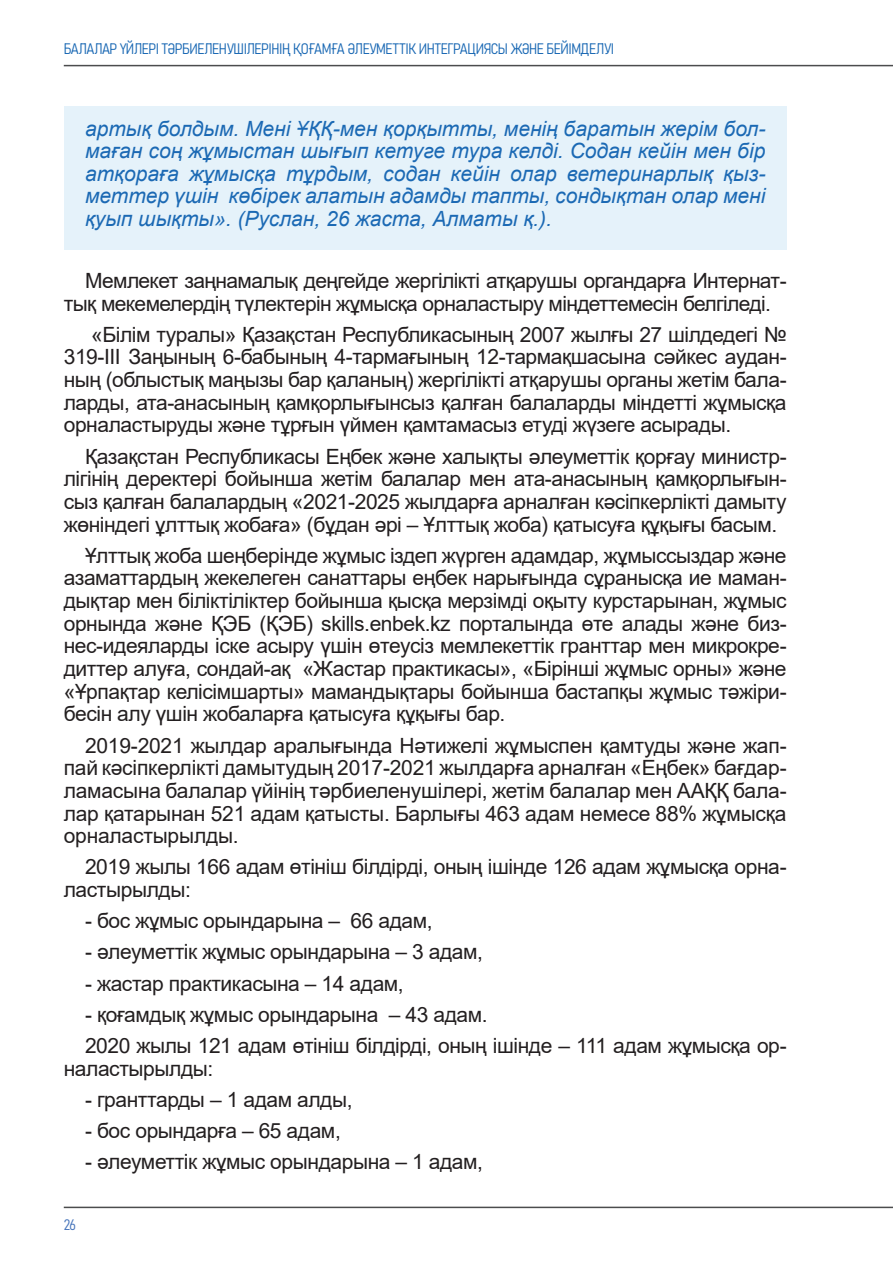
<style>
.page{position:relative;width:893px;height:1263px;background:#fff}
.page>*{position:absolute;margin:0;border:0;box-sizing:border-box;transform-origin:0 0}
.t1{font:21px/22.6px "Arial";letter-spacing:-.02em;color:#231f20;text-align:justify}
.t2{font:italic 21px/22.5px "Arial";color:#1b69b4;text-align:justify}
.t3{font:15px "Bahnschrift";letter-spacing:-.03em;color:#1b69b4}
.t4{font:15px "Bahnschrift";color:#4a77bc}
</style>
<div class="page">
<hr style="left:64px;top:65px;width:829px;height:1px;background:#4b4c4d">
<hr style="left:64px;top:1206px;width:829px;height:2px;background:#4b4c4d">
<div style="left:64px;top:106px;width:723px;height:144px;background:#e5f2fa"></div>
<p class="t3" style="left:64px;top:37px;width:552px">БАЛАЛАР ҮЙЛЕРІ ТӘРБИЕЛЕНУШІЛЕРІНІҢ ҚОҒАМҒА ӘЛЕУМЕТТІК ИНТЕГРАЦИЯСЫ ЖӘНЕ БЕЙІМДЕЛУІ</p>
<p class="t2" style="left:85px;top:117px;width:682px">артық болдым. Мені ҰҚҚ-мен қорқытты, менің баратын жерім бол&shy;маған соң жұмыстан шығып кетуге тура келді. Содан кейін мен бір атқораға жұмысқа тұрдым, содан кейін олар ветеринарлық қыз&shy;меттер үшін көбірек алатын адамды тапты, сондықтан олар мені қуып шықты». (Руслан, 26 жаста, Алматы қ.).</p>
<p class="t1" style="left:64px;top:269px;width:724px;text-indent:21px">Мемлекет заңнамалық деңгейде жергілікті атқарушы органдарға Интернат&shy;тық мекемелердің түлектерін жұмысқа орналастыру міндеттемесін белгіледі.</p>
<p class="t1" style="left:64px;top:323px;width:724px;text-indent:28px">«Білім туралы» Қазақстан Республикасының 2007 жылғы 27 шілдедегі № 319-III Заңының 6-бабының 4-тармағының 12-тармақшасына сәйкес аудан&shy;ның (облыстық маңызы бар қаланың) жергілікті атқарушы органы жетім бала&shy;ларды, ата-анасының қамқорлығынсыз қалған балаларды міндетті жұмысқа орналастыруды және тұрғын үймен қамтамасыз етуді жүзеге асырады.</p>
<p class="t1" style="left:64px;top:445px;width:724px;text-indent:21px">Қазақстан Республикасы Еңбек және халықты әлеуметтік қорғау министр&shy;лігінің деректері бойынша жетім балалар мен ата-анасының қамқорлығын&shy;сыз қалған балалардың «2021-2025 жылдарға арналған кәсіпкерлікті дамыту жөніндегі ұлттық жобаға» (бұдан әрі – Ұлттық жоба) қатысуға құқығы басым.</p>
<p class="t1" style="left:64px;top:544px;width:724px;text-indent:21px">Ұлттық жоба шеңберінде жұмыс іздеп жүрген адамдар, жұмыссыздар және азаматтардың жекелеген санаттары еңбек нарығында сұранысқа ие маман&shy;дықтар мен біліктіліктер бойынша қысқа мерзімді оқыту курстарынан, жұмыс орнында және ҚЭБ (ҚЭБ) skills.enbek.kz порталында өте алады және биз&shy;нес-идеяларды іске асыру үшін өтеусіз мемлекеттік гранттар мен микрокре&shy;диттер алуға, сондай-ақ «Жастар практикасы», «Бірінші жұмыс орны» және «Ұрпақтар келісімшарты» мамандықтары бойынша бастапқы жұмыс тәжіри&shy;бесін алу үшін жобаларға қатысуға құқығы бар.</p>
<p class="t1" style="left:64px;top:734px;width:724px;text-indent:21px">2019-2021 жылдар аралығында Нәтижелі жұмыспен қамтуды және жап&shy;пай кәсіпкерлікті дамытудың 2017-2021 жылдарға арналған «Еңбек» бағдар&shy;ламасына балалар үйінің тәрбиеленушілері, жетім балалар мен ААҚҚ бала&shy;лар қатарынан 521 адам қатысты. Барлығы 463 адам немесе 88% жұмысқа орналастырылды.</p>
<p class="t1" style="left:64px;top:856px;width:724px;text-indent:21px">2019 жылы 166 адам өтініш білдірді, оның ішінде 126 адам жұмысқа орна&shy;ластырылды:</p>
<p class="t1" style="left:85px;top:909px;width:349px">- бос жұмыс орындарына – 66 адам,</p>
<p class="t1" style="left:85px;top:941px;width:400px">- әлеуметтік жұмыс орындарына – 3 адам,</p>
<p class="t1" style="left:85px;top:972px;width:320px">- жастар практикасына – 14 адам,</p>
<p class="t1" style="left:85px;top:1003px;width:404px">- қоғамдық жұмыс орындарына – 43 адам.</p>
<p class="t1" style="left:64px;top:1034px;width:724px;text-indent:21px">2020 жылы 121 адам өтініш білдірді, оның ішінде – 111 адам жұмысқа ор&shy;наластырылды:</p>
<p class="t1" style="left:85px;top:1088px;width:269px">- гранттарды – 1 адам алды,</p>
<p class="t1" style="left:85px;top:1119px;width:257px">- бос орындарға – 65 адам,</p>
<p class="t1" style="left:85px;top:1150px;width:400px">- әлеуметтік жұмыс орындарына – 1 адам,</p>
<p class="t4" style="left:64px;top:1213px;width:14px">26</p>
</div>
